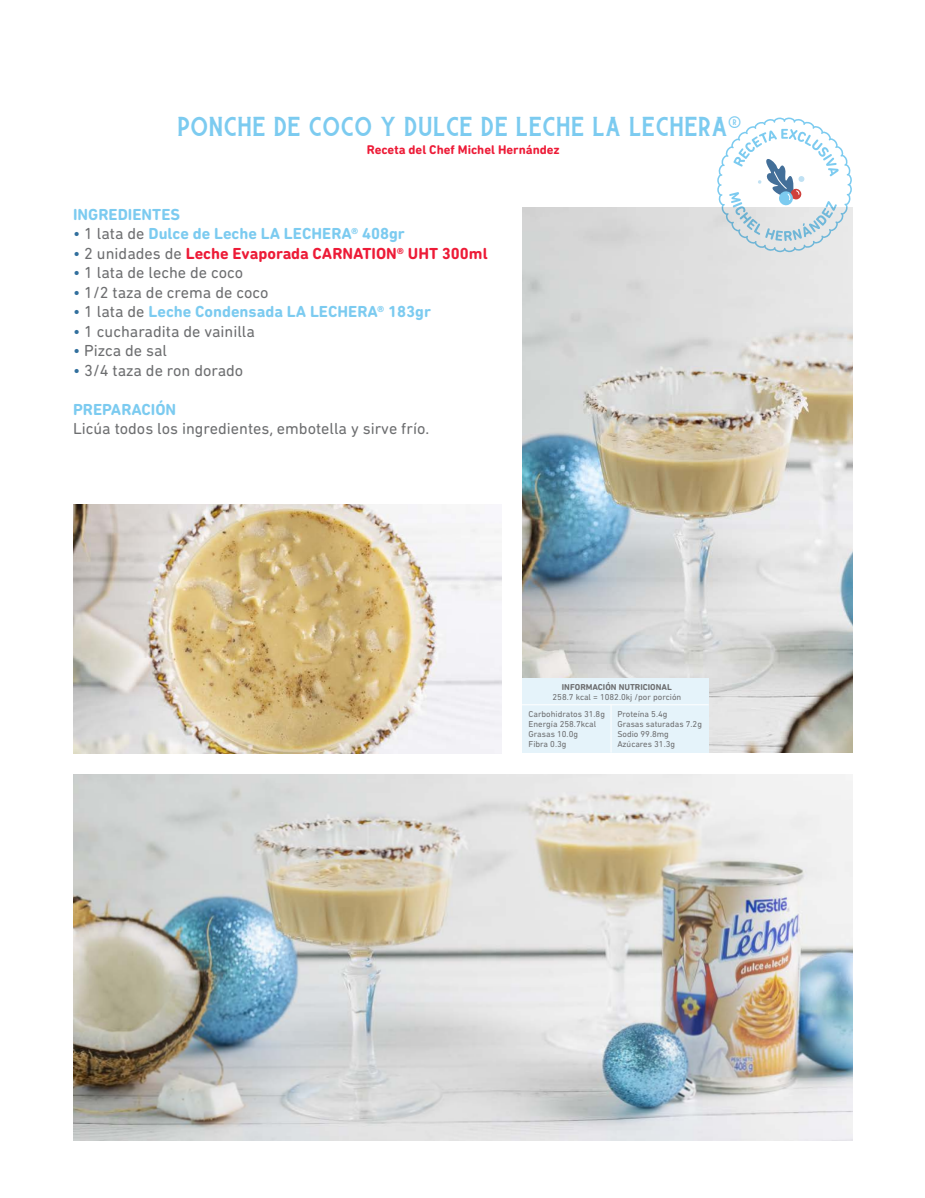
<style>
.page{position:relative;width:925px;height:1198px;background:#fff}
.page>*{position:absolute;margin:0;border:0;box-sizing:border-box;transform-origin:0 0}
.t1{font:29.5px "Burtons";color:#7ccbf0}
.t2{font:16.25px "DIN Next Rounded LT Pro";color:#6d6e70}
.t3{font:700 16.25px "DIN Next Rounded LT Pro";color:#7ccbf0}
.t4{font:700 16.25px "DIN Next Rounded LT Pro";color:#ed1b37}
.t5{font:700 12.88px "DIN Next Rounded LT Pro";color:#ed1b37}
.t6{font:8.75px/10px "DIN Next Rounded LT Pro";color:#6d6e70}
.t7{font:700 8.75px "DIN Next Rounded LT Pro";color:#6d6e70}
.s1{font-weight:400;color:#32709e}
.s2{font-weight:400;color:#6d6e70}
.s3{color:#32709e}
</style>
<div class="page">
<img style="left:74px;top:774px;width:778px;height:366px">
<img style="left:522px;top:207px;width:330px;height:545px">
<svg style="left:717px;top:118px;width:135px;height:134px"></svg>
<img style="left:73px;top:505px;width:428px;height:249px">
<div style="left:522px;top:678px;width:186px;height:75px;background:#e5f3fa"></div>
<hr style="left:611px;top:705px;width:1px;height:48px;background:#fff">
<hr style="left:522px;top:704px;width:187px;height:1px;background:#fff">
<h1 class="t1" style="left:178px;top:102px;width:565px">PONCHE DE COCO Y DULCE DE LECHE LA LECHERA<sup>®</sup></h1>
<p class="t5" style="left:367px;top:142px;width:194px">Receta del Chef Michel Hernández</p>
<p class="t3" style="left:73px;top:205px;width:109px">INGREDIENTES</p>
<p class="t3" style="left:73px;top:224px;width:333px"><span class="s1">•</span> <span class="s2">1 lata de</span> Dulce de Leche LA LECHERA® 408gr</p>
<p class="t4" style="left:73px;top:244px;width:416px"><span class="s1">•</span> <span class="s2">2 unidades de</span> Leche Evaporada CARNATION® UHT 300ml</p>
<p class="t2" style="left:73px;top:263px;width:172px"><span class="s3">•</span> 1 lata de leche de coco</p>
<p class="t2" style="left:73px;top:283px;width:197px"><span class="s3">•</span> 1/2 taza de crema de coco</p>
<p class="t3" style="left:73px;top:302px;width:359px"><span class="s1">•</span> <span class="s2">1 lata de</span> Leche Condensada LA LECHERA® 183gr</p>
<p class="t2" style="left:73px;top:322px;width:183px"><span class="s3">•</span> 1 cucharadita de vainilla</p>
<p class="t2" style="left:73px;top:341px;width:95px"><span class="s3">•</span> Pizca de sal</p>
<p class="t2" style="left:73px;top:361px;width:172px"><span class="s3">•</span> 3/4 taza de ron dorado</p>
<p class="t3" style="left:73px;top:400px;width:105px">PREPARACIÓN</p>
<p class="t2" style="left:73px;top:419px;width:358px">Licúa todos los ingredientes, embotella y sirve frío.</p>
<p class="t7" style="left:562px;top:682px;width:112px">INFORMACIÓN NUTRICIONAL</p>
<p class="t6" style="left:552px;top:692px;width:130px">258.7 kcal = 1082.0kj /por porción</p>
<p class="t6" style="left:528px;top:709px;width:78px">Carbohidratos 31.8g<br>Energía 258.7kcal<br>Grasas 10.0g<br>Fibra 0.3g</p>
<p class="t6" style="left:617px;top:709px;width:86px">Proteína 5.4g<br>Grasas saturadas 7.2g<br>Sodio 99.8mg<br>Azúcares 31.3g</p>
</div>
